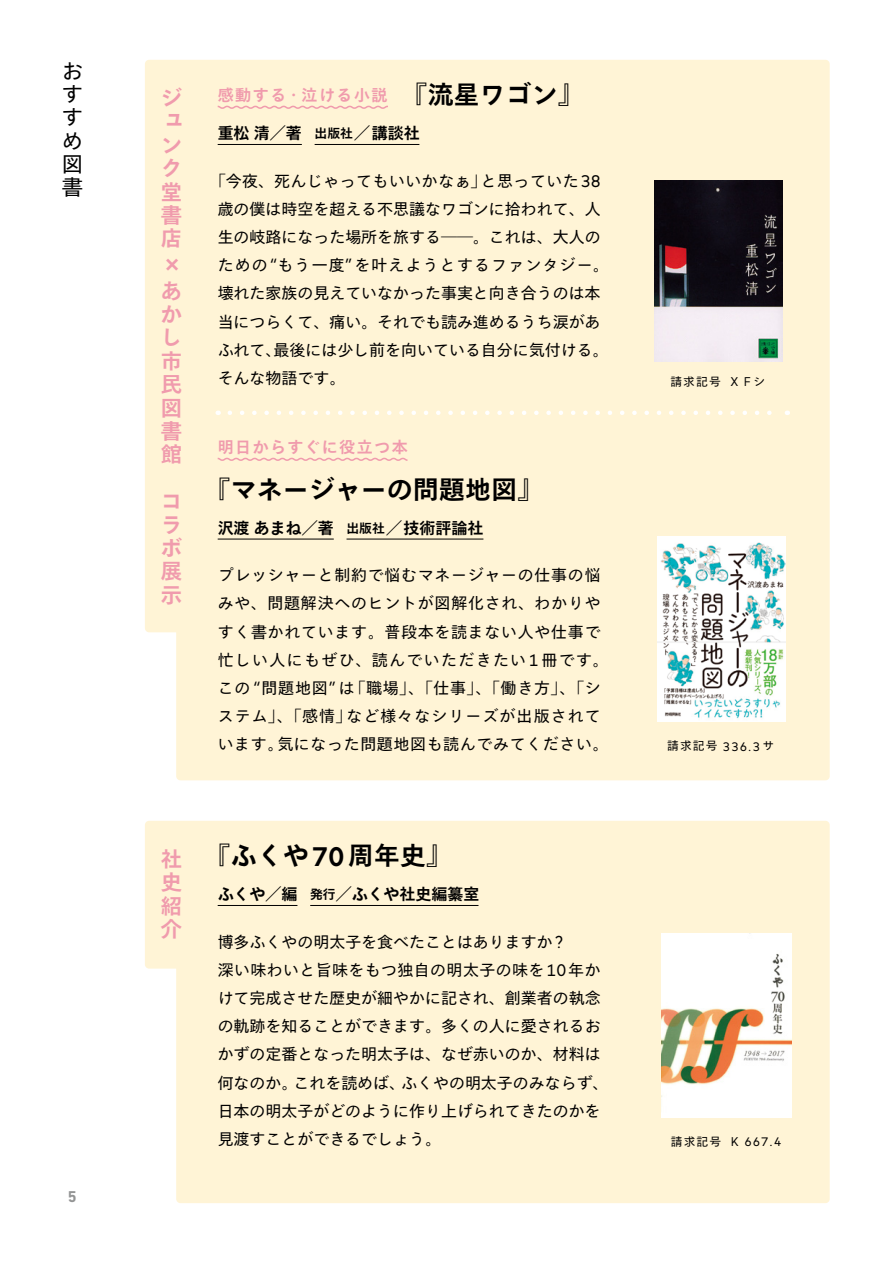
<style>
.page{position:relative;width:894px;height:1264px;background:#fff}
.page>*{position:absolute;margin:0;border:0;box-sizing:border-box;transform-origin:0 0}
.t1{font:700 25.5px "Tazugane Gothic Std N";letter-spacing:.02em;color:#000}
.t2{font:700 21.3px/23.4px "Tazugane Gothic Std N";color:#f09bad;text-align:justify}
.t3{font:21.3px/23.4px "Tazugane Gothic Std N";color:#000;text-align:justify}
.t4{font:15.9px/28.2px "Tazugane Gothic Std N";color:#000}
.t5{font:15.9px/28.2px "Tazugane Gothic Std N";letter-spacing:.045em;color:#000}
.t6{font:700 15.9px "Tazugane Gothic Std N";color:#000}
.t7{font:700 15.9px "Tazugane Gothic Std N";letter-spacing:.1em;color:#f09bad}
.t8{font:700 15.9px "DIN Next LT Pro";color:#939494}
.t9{font:12.6px "Typold Condensed";color:#000}
.t10{font:11.7px "Tazugane Gothic Std N";letter-spacing:.1em;color:#000}
.s1{font-size:25.5px;color:#000}
.s2{font-family:"Typold Condensed";font-size:17.25px}
.s3{font-size:12.75px}
.s4{font-family:"Typold Condensed";font-weight:500;font-size:27.6px}
.s5{font-family:"Typold Condensed";font-size:12.6px}
.s6{font-family:"Tazugane Gothic Std N";font-size:11.7px}
</style>
<div class="page">
<div style="left:145px;top:60px;width:684px;height:720px;background:#fff4d6"></div>
<div style="left:145px;top:821px;width:684px;height:381px;background:#fff4d6"></div>
<hr style="left:218px;top:905px;width:79px;height:1px;background:#000">
<hr style="left:310px;top:905px;width:168px;height:1px;background:#000">
<hr style="left:218px;top:144px;width:84px;height:1px;background:#000">
<hr style="left:314px;top:144px;width:105px;height:1px;background:#000">
<svg style="left:230px;top:410px;width:550px;height:5px"></svg>
<svg style="left:218px;top:105px;width:169px;height:5px"></svg>
<hr style="left:218px;top:539px;width:116px;height:1px;background:#000">
<hr style="left:346px;top:539px;width:137px;height:1px;background:#000">
<svg style="left:216px;top:457px;width:193px;height:4px"></svg>
<img style="left:661px;top:933px;width:130px;height:184px">
<img style="left:654px;top:180px;width:128px;height:181px">
<img style="left:657px;top:536px;width:128px;height:186px">
<h2 class="t3" style="left:62px;top:60px;width:22px">おすすめ図書</h2>
<p class="t8" style="left:68px;top:1186px;width:10px">5</p>
<h2 class="t2" style="left:161px;top:88px;width:23px">ジュンク堂書店</h2>
<h2 class="t2" style="left:182px;top:254px;width:23px;rotate:90deg">×</h2>
<h2 class="t2" style="left:161px;top:281px;width:22px">あかし市民図書館</h2>
<h2 class="t2" style="left:161px;top:491px;width:23px;text-align:left">コラボ展示</h2>
<p class="t7" style="left:218px;top:84px;width:367px">感動する・泣ける小説 <span class="s1">『流星ワゴン』</span></p>
<p class="t6" style="left:218px;top:122px;width:86px">重松清／著</p>
<p class="t4" style="left:218px;top:167px;width:392px;text-indent:-8px">「今夜、死んじゃってもいいかなぁ」と思っていた<span class="s2">38</span>歳の僕は時空を超える不思議なワゴンに拾われて、人生の岐路になった場所を旅する――。これは、大人のための“もう一度”を叶えようとするファンタジー。壊れた家族の見えていなかった事実と向き合うのは本当につらくて、痛い。それでも読み進めるうち涙があふれて、最後には少し前を向いている自分に気付ける。そんな物語です。</p>
<p class="t6" style="left:314px;top:122px;width:106px"><span class="s3">出版社</span>／講談社</p>
<p class="t7" style="left:218px;top:436px;width:192px">明日からすぐに役立つ本</p>
<h1 class="t1" style="left:205px;top:471px;width:339px">『マネージャーの問題地図』</h1>
<p class="t6" style="left:218px;top:516px;width:267px">沢渡あまね／著 <span class="s3">出版社</span>／技術評論社</p>
<p class="t5" style="left:218px;top:562px;width:392px">プレッシャーと制約で悩むマネージャーの仕事の悩みや、問題解決へのヒントが図解化され、わかりやすく書かれています。普段本を読まない人や仕事で忙しい人にもぜひ、読んでいただきたい<span class="s2">1</span>冊です。この “問題地図”は「職場」、「仕事」、「働き方」、「システム」、「感情」など様々なシリーズが出版されています。気になった問題地図も読んでみてください。</p>
<h2 class="t2" style="left:161px;top:849px;width:22px">社史紹介</h2>
<h1 class="t1" style="left:205px;top:838px;width:262px">『ふくや<span class="s4">70</span>周年史』　</h1>
<p class="t6" style="left:218px;top:883px;width:263px">ふくや／編 <span class="s3">発行</span>／ふくや社史編纂室</p>
<p class="t4" style="left:218px;top:928px;width:392px">博多ふくやの明太子を食べたことはありますか<span class="s2">?<br></span>深い味わいと旨味をもつ独自の明太子の味を<span class="s2">10</span>年かけて完成させた歴史が細やかに記され、創業者の執念の軌跡を知ることができます。多くの人に愛されるおかずの定番となった明太子は、なぜ赤いのか、材料は何なのか。これを読めば、ふくやの明太子のみならず、日本の明太子がどのように作り上げられてきたのかを見渡すことができるでしょう。</p>
<p class="t10" style="left:670px;top:373px;width:96px">請求記号 <span class="s5">X F</span> シ</p>
<p class="t10" style="left:667px;top:737px;width:108px">請求記号 <span class="s5">336.3</span> サ</p>
<p class="t9" style="left:670px;top:1131px;width:112px"><span class="s6">請求記号</span> K 667.4</p>
</div>
